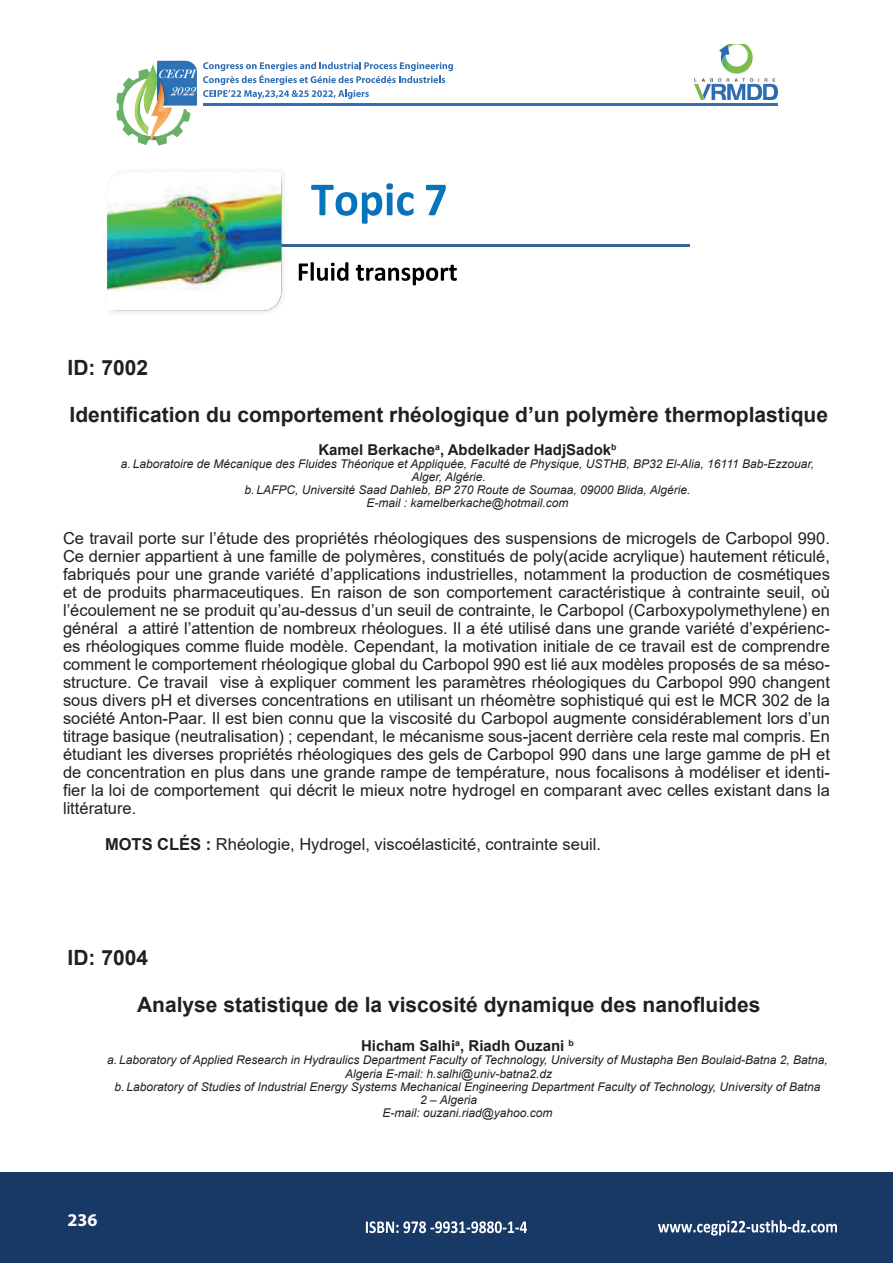
<style>
.page{position:relative;width:893px;height:1263px;background:#fff}
.page>*{position:absolute;margin:0;border:0;box-sizing:border-box;transform-origin:0 0}
.Titre-centre{font:700 21px "Arial";color:#231f20}
.ID-Titre{font:700 21px "Arial";color:#231f20}
.t1{font:700 18px "Myriad Pro";color:#fff}
.Paragraph_Style_3{font:16.5px/18px "Arial";color:#231f20;text-align:justify}
.Titre{font:16.5px "Arial";color:#231f20}
.Titre-2{font:700 15px "Arial";color:#231f20}
.Titre-3{font:italic 12px/13.2px "Arial";color:#231f20}
.s1{font-weight:700}
</style>
<div class="page">
<div style="left:0;top:1172px;width:893px;height:91px;background:#183966"></div>
<svg style="left:366px;top:1221px;width:161px;height:12px"></svg>
<svg style="left:658px;top:1220px;width:179px;height:15px"></svg>
<svg style="left:203px;top:62px;width:250px;height:37px"></svg>
<img style="left:117px;top:61px;width:65px;height:84px">
<hr style="left:203px;top:103px;width:574px;height:2px;background:#3371b4">
<img style="left:695px;top:44px;width:82px;height:55px">
<svg style="left:311px;top:183px;width:103px;height:41px"></svg>
<svg style="left:426px;top:185px;width:20px;height:30px"></svg>
<svg style="left:299px;top:262px;width:49px;height:19px"></svg>
<svg style="left:356px;top:265px;width:101px;height:20px"></svg>
<hr style="left:113px;top:244px;width:577px;height:3px;background:#336595">
<div style="left:103px;top:167px;width:184px;height:150px;background:#fdfdfd"></div>
<img style="left:107px;top:185px;width:174px;height:126px">
<img style="left:113px;top:244px;width:168px;height:3px">
<p class="ID-Titre" style="left:68px;top:353px;width:82px">ID: 7002</p>
<p class="Titre-centre" style="left:70px;top:399px;width:760px">Identification du comportement rhéologique d’un polymère thermoplastique</p>
<p class="Titre-2" style="left:318px;top:439px;width:300px">Kamel Berkache<sup>a</sup>, Abdelkader HadjSadok<sup>b</sup></p>
<p class="Titre-3" style="left:412px;top:457px;width:404px;text-indent:-291px">a. Laboratoire de Mécanique des Fluides Théorique et Appliquée, Faculté de Physique, USTHB, BP32 El-Alia, 16111 Bab-Ezzouar,<br>Alger, Algérie.</p>
<p class="Titre-3" style="left:244px;top:483px;width:448px">b. LAFPC, Université Saad Dahleb, BP 270 Route de Soumaa, 09000 Blida, Algérie.</p>
<p class="Titre-3" style="left:366px;top:497px;width:204px">E-mail : kamelberkache@hotmail.com</p>
<p class="Paragraph_Style_3" style="left:63px;top:529px;width:768px">Ce travail porte sur l’étude des propriétés rhéologiques des suspensions de microgels de Carbopol 990.<br>Ce dernier appartient à une famille de polymères, constitués de poly(acide acrylique) hautement réticulé, fabriqués pour une grande variété d’applications industrielles, notamment la production de cosmétiques et de produits pharmaceutiques. En raison de son comportement caractéristique à contrainte seuil, où l’écoulement ne se produit qu’au-dessus d’un seuil de contrainte, le Carbopol (Carboxypolymethylene) en général a attiré l’attention de nombreux rhéologues. Il a été utilisé dans une grande variété d’expérienc&shy;es rhéologiques comme fluide modèle. Cependant, la motivation initiale de ce travail est de comprendre comment le comportement rhéologique global du Carbopol 990 est lié aux modèles proposés de sa méso&shy;structure. Ce travail vise à expliquer comment les paramètres rhéologiques du Carbopol 990 changent sous divers pH et diverses concentrations en utilisant un rhéomètre sophistiqué qui est le MCR 302 de la société Anton-Paar. Il est bien connu que la viscosité du Carbopol augmente considérablement lors d’un titrage basique (neutralisation) ; cependant, le mécanisme sous-jacent derrière cela reste mal compris. En étudiant les diverses propriétés rhéologiques des gels de Carbopol 990 dans une large gamme de pH et de concentration en plus dans une grande rampe de température, nous focalisons à modéliser et identi&shy;fier la loi de comportement qui décrit le mieux notre hydrogel en comparant avec celles existant dans la littérature.</p>
<p class="Titre" style="left:105px;top:833px;width:498px"><span class="s1">MOTS CLÉS :</span> Rhéologie, Hydrogel, viscoélasticité, contrainte seuil.</p>
<p class="ID-Titre" style="left:68px;top:943px;width:82px">ID: 7004</p>
<p class="Titre-centre" style="left:137px;top:989px;width:625px">Analyse statistique de la viscosité dynamique des nanofluides</p>
<p class="Titre-2" style="left:361px;top:1035px;width:214px">Hicham Salhi<sup>a</sup>, Riadh Ouzani <sup>b</sup></p>
<p class="Titre-3" style="left:345px;top:1054px;width:484px;text-indent:-238px">a. Laboratory of Applied Research in Hydraulics Department Faculty of Technology, University of Mustapha Ben Boulaid-Batna 2, Batna,<br>Algeria E-mail: h.salhi@univ-batna2.dz</p>
<p class="Titre-3" style="left:420px;top:1080px;width:402px;text-indent:-306px">b. Laboratory of Studies of Industrial Energy Systems Mechanical Engineering Department Faculty of Technology, University of Batna<br>2 – Algeria</p>
<p class="Titre-3" style="left:382px;top:1106px;width:172px">E-mail: ouzani.riad@yahoo.com</p>
<p class="t1" style="left:68px;top:1208px;width:31px">236</p>
</div>
